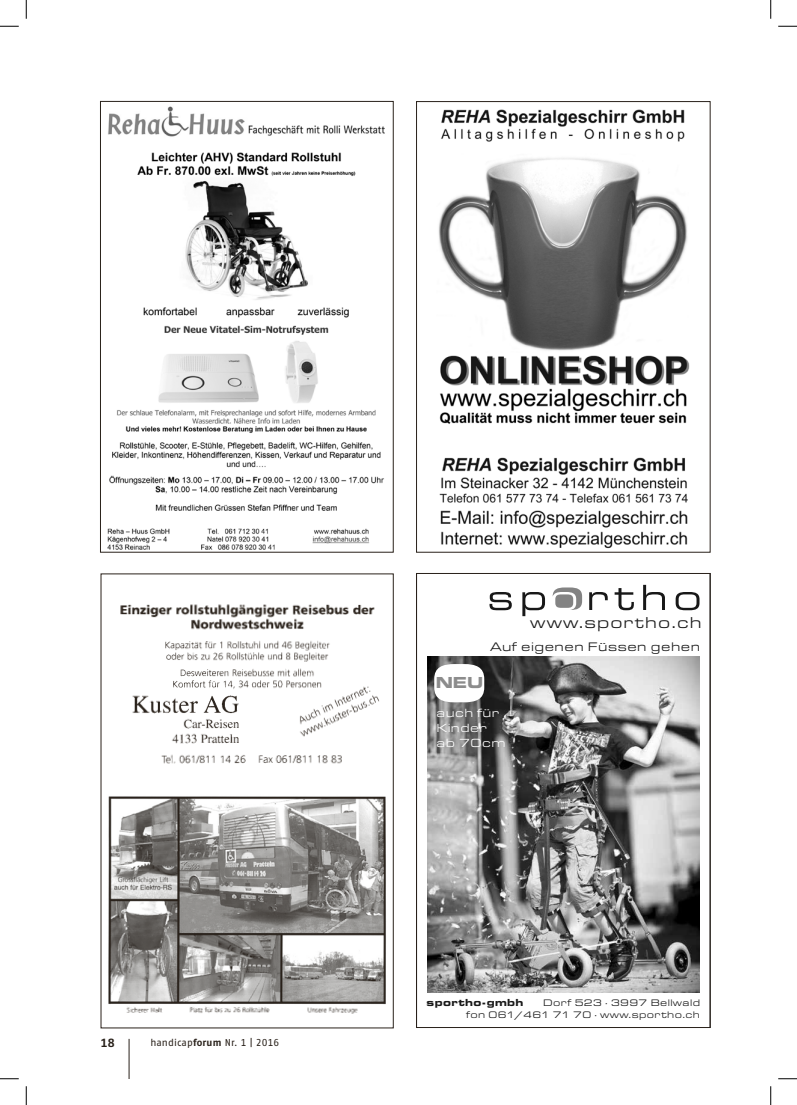
<style>
.page{position:relative;width:797px;height:1105px;background:#fff}
.page>*{position:absolute;margin:0;border:0;box-sizing:border-box;transform-origin:0 0}
.t1{font:16.25px "Eurostar Regular Extended";letter-spacing:.065em;color:#191919}
.t2{font:15.25px "Eurostile LT Std Bold Ex 2";color:#8c8c8c}
.t3{font:12.88px "Eurostar Regular Extended";letter-spacing:.04em;color:#191919}
.t4{font:12.25px/14.6px "Eurostar Regular Extended";letter-spacing:.04em;color:#fff}
.t5{font:11.88px "Fago No Bold Tf";color:#29211a}
.t6{font:10px "Fago No Regular Tf";letter-spacing:.015em;color:#29211a}
.t7{font:9.75px/11.9px "Eurostar Regular Extended";letter-spacing:.04em;color:#191919;text-align:right}
.t8{font:9.75px "Eurostile LT Std Bold Ex 2";color:#191919}
.s1{font-family:"Fago No Bold Tf"}
</style>
<div class="page">
<hr style="left:129px;top:1039px;width:1px;height:40px;background:#29211a">
<img style="left:438px;top:109px;width:252px;height:440px">
<div style="left:416px;top:101px;width:294px;height:451px;border:1px solid #29211a"></div>
<svg style="left:489px;top:592px;width:23px;height:18px"></svg>
<svg style="left:522px;top:592px;width:23px;height:24px"></svg>
<svg style="left:552px;top:587px;width:30px;height:23px"></svg>
<svg style="left:589px;top:592px;width:18px;height:18px"></svg>
<svg style="left:614px;top:588px;width:20px;height:22px"></svg>
<svg style="left:643px;top:585px;width:22px;height:25px"></svg>
<svg style="left:675px;top:592px;width:24px;height:18px"></svg>
<img style="left:427px;top:656px;width:272px;height:336px">
<svg style="left:434px;top:664px;width:50px;height:38px"></svg>
<div style="left:416px;top:573px;width:294px;height:455px;border:1px solid #29211a"></div>
<img style="left:107px;top:106px;width:278px;height:444px">
<div style="left:100px;top:101px;width:293px;height:451px;border:1px solid #29211a"></div>
<img style="left:120px;top:604px;width:259px;height:160px">
<img style="left:126px;top:1006px;width:232px;height:8px">
<img style="left:108px;top:796px;width:278px;height:209px">
<svg style="left:0;top:25px;width:19px;height:2px"></svg>
<svg style="left:778px;top:25px;width:19px;height:2px"></svg>
<svg style="left:0;top:1078px;width:19px;height:1px"></svg>
<svg style="left:778px;top:1078px;width:19px;height:1px"></svg>
<svg style="left:25px;top:0;width:2px;height:19px"></svg>
<svg style="left:25px;top:1086px;width:2px;height:19px"></svg>
<svg style="left:770px;top:0;width:1px;height:19px"></svg>
<svg style="left:770px;top:1086px;width:1px;height:19px"></svg>
<p class="t5" style="left:101px;top:1036px;width:16px">18</p>
<p class="t6" style="left:150px;top:1037px;width:131px">handicap<span class="s1">forum</span> Nr. 1 | 2016</p>
<h1 class="t1" style="left:530px;top:612px;width:173px">www.sportho.ch</h1>
<h3 class="t3" style="left:490px;top:639px;width:211px">Auf eigenen Füssen gehen</h3>
<h2 class="t2" style="left:435px;top:671px;width:49px">NEU</h2>
<p class="t4" style="left:436px;top:705px;width:70px">auch für<br>Kinder ab 70cm</p>
<p class="t8" style="left:426px;top:995px;width:98px">sportho-gmbh</p>
<p class="t7" style="left:466px;top:996px;width:235px">Dorf 523 · 3997 Bellwald<br>fon 061/461 71 70 · www.sportho.ch</p>
</div>
